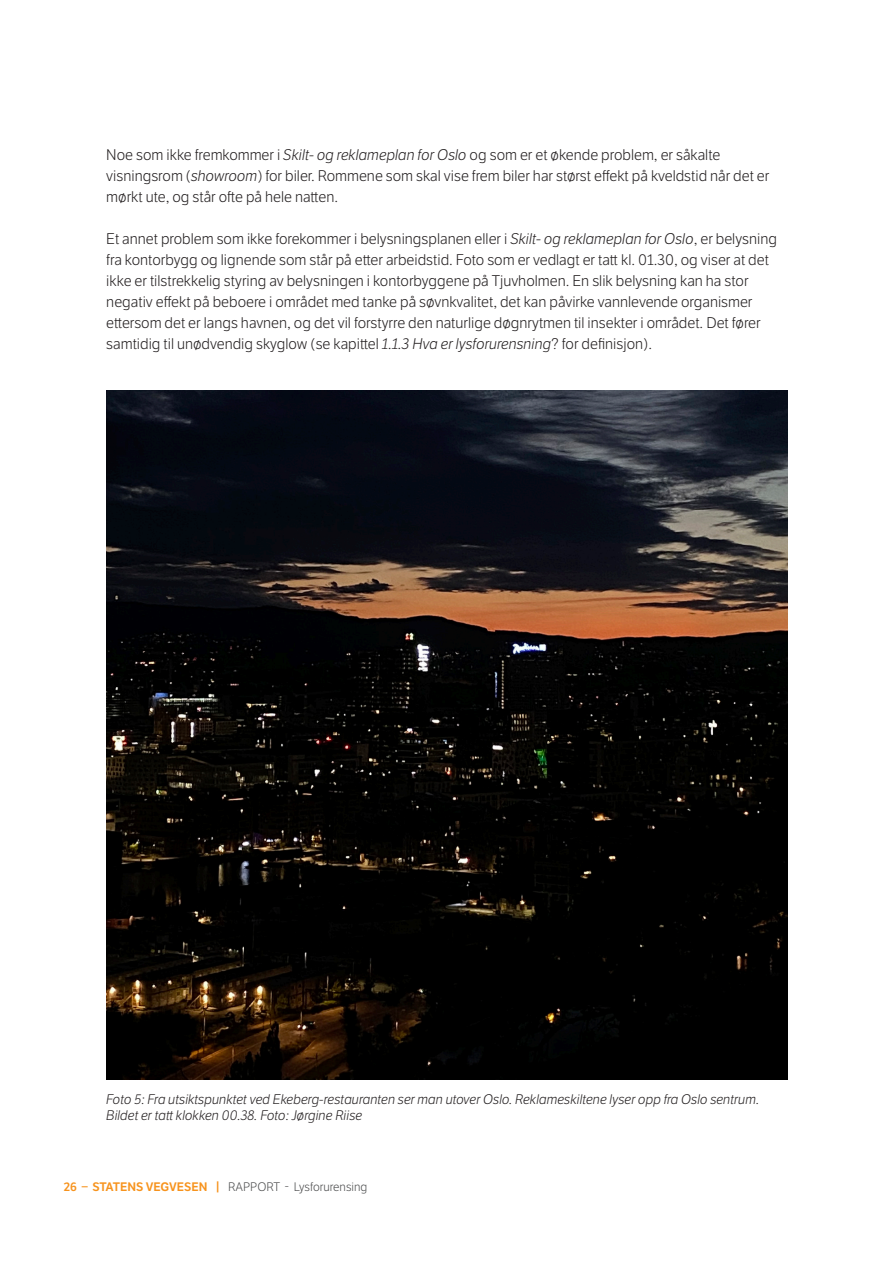
<style>
.page{position:relative;width:893px;height:1263px;background:#fff}
.page>*{position:absolute;margin:0;border:0;box-sizing:border-box;transform-origin:0 0}
.Avsnitt{font:300 15px/21px "LFT Etica";color:#231f20}
.Bildetekst{font:italic 300 13.5px/16.2px "LFT Etica";color:#231f20}
.t1{font:300 12px "LFT Etica";color:#4b4c4d}
.s1{font-style:italic}
.s2{font-family:"LFT Etica SB";font-weight:400;color:#f7931d}
</style>
<div class="page">
<img style="left:106px;top:391px;width:682px;height:689px">
<p class="Avsnitt" style="left:106px;top:144px;width:665px">Noe som ikke fremkommer i <span class="s1">Skilt- og reklameplan for Oslo</span> og som er et økende problem, er såkalte visningsrom (<span class="s1">showroom</span>) for biler. Rommene som skal vise frem biler har størst effekt på kveldstid når det er mørkt ute, og står ofte på hele natten.</p>
<p class="Avsnitt" style="left:106px;top:228px;width:672px">Et annet problem som ikke forekommer i belysningsplanen eller i <span class="s1">Skilt- og reklameplan for Oslo</span>, er belysning fra kontorbygg og lignende som står på etter arbeidstid. Foto som er vedlagt er tatt kl. 01.30, og viser at det ikke er tilstrekkelig styring av belysningen i kontorbyggene på Tjuvholmen. En slik belysning kan ha stor negativ effekt på beboere i området med tanke på søvnkvalitet, det kan påvirke vannlevende organismer ettersom det er langs havnen, og det vil forstyrre den naturlige døgnrytmen til insekter i området. Det fører samtidig til unødvendig skyglow (se kapittel <span class="s1">1.1.3 Hva er lysforurensning</span>? for definisjon).</p>
<p class="Bildetekst" style="left:106px;top:1091px;width:655px">Foto 5: Fra utsiktspunktet ved Ekeberg-restauranten ser man utover Oslo. Reklameskiltene lyser opp fra Oslo sentrum.<br>Bildet er tatt klokken 00.38. Foto: Jørgine Riise</p>
<p class="t1" style="left:64px;top:1180px;width:305px"><span class="s2">26 – STATENS VEGVESEN |</span> RAPPORT - Lysforurensing</p>
</div>
